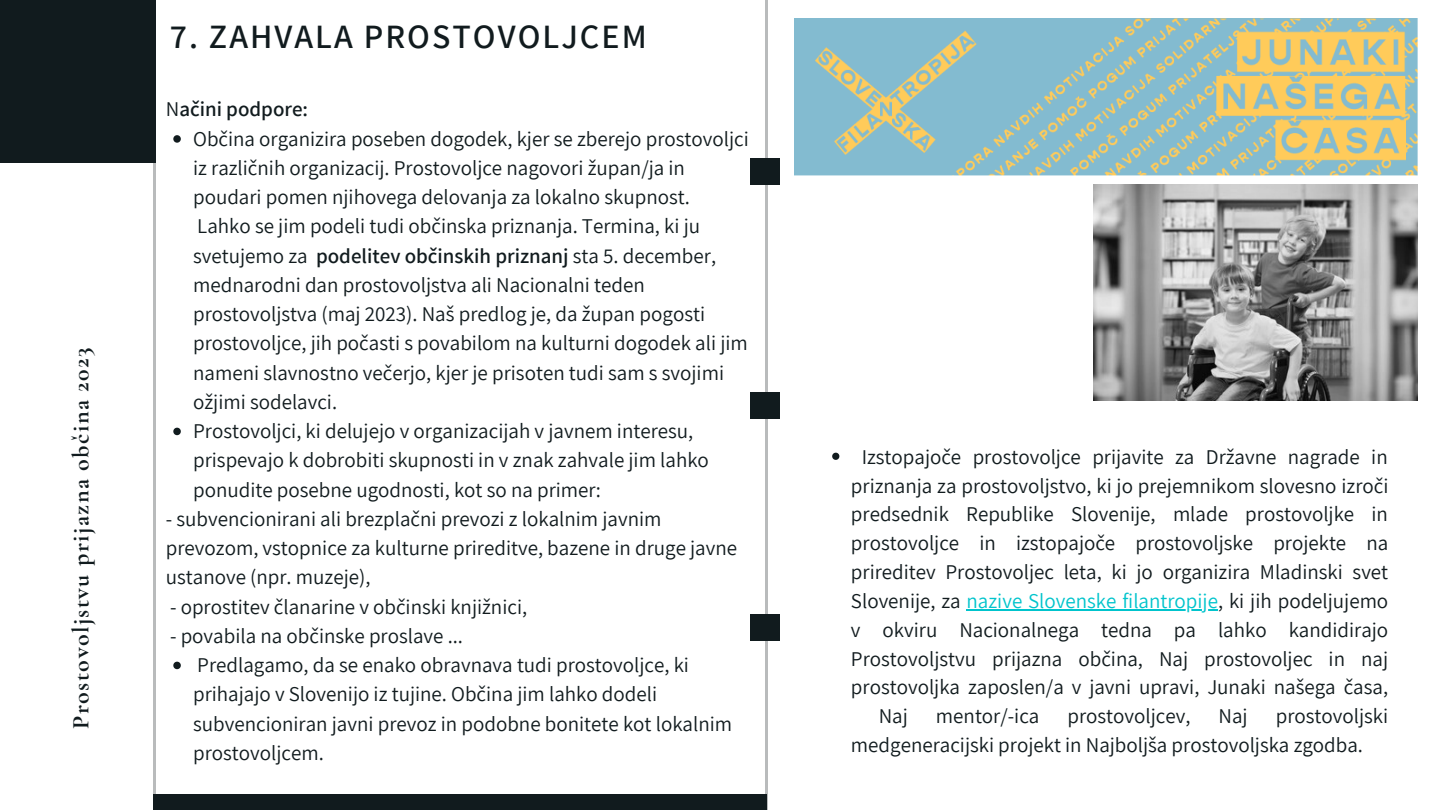
<style>
.page{position:relative;width:1440px;height:810px;background:#fff}
.page>*{position:absolute;margin:0;border:0;box-sizing:border-box;transform-origin:0 0}
.t1{font:600 34px "Assistant";letter-spacing:.06em;color:#111b1e}
.t2{font:700 24px "Cormorant Garamond";letter-spacing:.06em;color:#111b1e}
.t3{font:21px/29.2px "Assistant";color:#111b1e}
.t4{font:600 21px "Assistant";color:#111b1e}
.s1{font-weight:400}
.s2{font-weight:600}
.s3{color:#00c4cc}
</style>
<div class="page">
<div style="left:153px;top:794px;width:614px;height:16px;background:#111b1e"></div>
<hr style="left:765px;top:0;width:2px;height:810px;background:#111b1e">
<hr style="left:153px;top:0;width:2px;height:810px;background:#111b1e">
<div style="left:750px;top:158px;width:30px;height:27px;background:#111b1e"></div>
<div style="left:750px;top:392px;width:30px;height:27px;background:#111b1e"></div>
<div style="left:750px;top:614px;width:30px;height:27px;background:#111b1e"></div>
<div style="left:0;top:0;width:155px;height:163px;background:#111b1e"></div>
<img style="left:1094px;top:185px;width:323px;height:216px">
<img style="left:795px;top:19px;width:622px;height:156px">
<svg style="left:173px;top:135px;width:8px;height:8px"></svg>
<svg style="left:173px;top:428px;width:8px;height:7px"></svg>
<svg style="left:173px;top:662px;width:8px;height:7px"></svg>
<svg style="left:832px;top:453px;width:7px;height:7px"></svg>
<hr style="left:967px;top:609px;width:251px;height:2px;background:#00c4cc">
<p class="t2" style="left:66px;top:729px;width:383px;rotate:-90deg">Prostovoljstvu prijazna občina 2023</p>
<h1 class="t1" style="left:170px;top:14px;width:478px">7. ZAHVALA PROSTOVOLJCEM</h1>
<p class="t4" style="left:166px;top:95px;width:144px"><span class="s1">N</span>ačini podpore:</p>
<p class="t3" style="left:193px;top:123px;width:557px">Občina organizira poseben dogodek, kjer se zberejo prostovoljci iz različnih organizacij. Prostovoljce nagovori župan/ja in poudari pomen njihovega delovanja za lokalno skupnost.<br>Lahko se jim podeli tudi občinska priznanja. Termina, ki ju svetujemo za <span class="s2">podelitev občinskih priznanj</span> sta 5. december, mednarodni dan prostovoljstva ali Nacionalni teden prostovoljstva (maj 2023). Naš predlog je, da župan pogosti prostovoljce, jih počasti s povabilom na kulturni dogodek ali jim nameni slavnostno večerjo, kjer je prisoten tudi sam s svojimi ožjimi sodelavci.<br>Prostovoljci, ki delujejo v organizacijah v javnem interesu, prispevajo k dobrobiti skupnosti in v znak zahvale jim lahko ponudite posebne ugodnosti, kot so na primer:</p>
<p class="t3" style="left:166px;top:504px;width:573px">- subvencionirani ali brezplačni prevozi z lokalnim javnim prevozom, vstopnice za kulturne prireditve, bazene in druge javne ustanove (npr. muzeje),</p>
<p class="t3" style="left:170px;top:591px;width:359px">- oprostitev članarine v občinski knjižnici,</p>
<p class="t3" style="left:170px;top:621px;width:294px">- povabila na občinske proslave ...</p>
<p class="t3" style="left:193px;top:650px;width:541px">Predlagamo, da se enako obravnava tudi prostovoljce, ki prihajajo v Slovenijo iz tujine. Občina jim lahko dodeli subvencioniran javni prevoz in podobne bonitete kot lokalnim prostovoljcem.</p>
<p class="t3" style="left:862px;top:442px;width:528px">Izstopajoče prostovoljce prijavite za Državne nagrade in</p>
<p class="t3" style="left:851px;top:470px;width:539px">priznanja za prostovoljstvo, ki jo prejemnikom slovesno izroči</p>
<p class="t3" style="left:851px;top:499px;width:539px">predsednik Republike Slovenije, mlade prostovoljke in</p>
<p class="t3" style="left:851px;top:528px;width:539px">prostovoljce in izstopajoče prostovoljske projekte na</p>
<p class="t3" style="left:851px;top:557px;width:539px">prireditev Prostovoljec leta, ki jo organizira Mladinski svet</p>
<p class="t3" style="left:851px;top:586px;width:539px">Slovenije, za <span class="s3">nazive Slovenske filantropije</span>, ki jih podeljujemo</p>
<p class="t3" style="left:851px;top:614px;width:539px">v okviru Nacionalnega tedna pa lahko kandidirajo</p>
<p class="t3" style="left:851px;top:643px;width:539px">Prostovoljstvu prijazna občina, Naj prostovoljec in naj</p>
<p class="t3" style="left:851px;top:672px;width:539px">prostovoljka zaposlen/a v javni upravi, Junaki našega časa,</p>
<p class="t3" style="left:879px;top:701px;width:31px">Naj</p>
<p class="t3" style="left:936px;top:701px;width:105px">mentor/-ica</p>
<p class="t3" style="left:1068px;top:701px;width:124px">prostovoljcev,</p>
<p class="t3" style="left:1219px;top:701px;width:31px">Naj</p>
<p class="t3" style="left:851px;top:701px;width:539px;line-height:28.8px;text-indent:425px">prostovoljski medgeneracijski projekt in Najboljša prostovoljska zgodba.</p>
</div>
